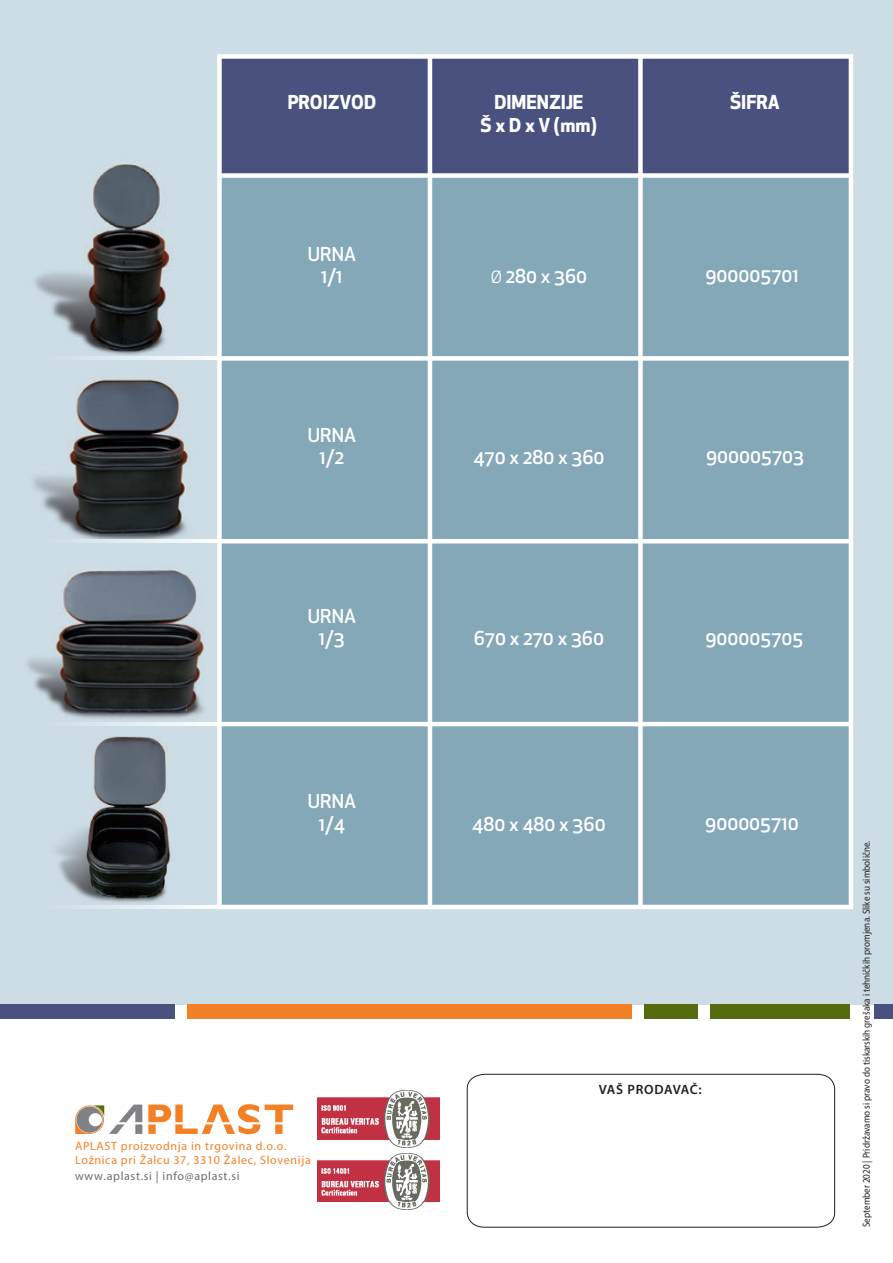
<style>
.page{position:relative;width:893px;height:1263px;background:#fff}
.page>*{position:absolute;margin:0;border:0;box-sizing:border-box;transform-origin:0 0}
.t1{font:500 18.75px/22.5px "Apex New";color:#fff;text-align:center}
.t2{font:700 18.75px "Apex New";color:#fff}
.t3{font:600 13.5px "Myriad Pro";letter-spacing:.04em;color:#231f20}
.t4{font:12px/14.5px "Myriad Pro";letter-spacing:.055em;color:#f48026}
.t5{font:12px "Myriad Pro";letter-spacing:.055em;color:#6c6d70}
.t6{font:10.2px "Myriad Pro";color:#231f20;scale:.9 1}
.s1{font-weight:400;font-size:16.5px}
</style>
<div class="page">
<div style="left:0;top:0;width:893px;height:1004px;background:#cddde6"></div>
<div style="left:222px;top:59px;width:627px;height:114px;background:#49527e"></div>
<div style="left:222px;top:178px;width:627px;height:727px;background:#85a8b8"></div>
<div style="left:217px;top:54px;width:213px;height:5px;background:#fff"></div>
<div style="left:217px;top:59px;width:5px;height:114px;background:#fff"></div>
<div style="left:430px;top:54px;width:210px;height:5px;background:#fff"></div>
<hr style="left:428px;top:59px;width:4px;height:114px;background:#fff">
<div style="left:640px;top:54px;width:213px;height:5px;background:#fff"></div>
<div style="left:638px;top:59px;width:5px;height:114px;background:#fff"></div>
<hr style="left:849px;top:59px;width:4px;height:114px;background:#fff">
<div style="left:217px;top:173px;width:213px;height:5px;background:#fff"></div>
<div style="left:217px;top:178px;width:5px;height:178px;background:#fff"></div>
<div style="left:430px;top:173px;width:210px;height:5px;background:#fff"></div>
<hr style="left:428px;top:178px;width:4px;height:178px;background:#fff">
<div style="left:640px;top:173px;width:213px;height:5px;background:#fff"></div>
<div style="left:638px;top:178px;width:5px;height:178px;background:#fff"></div>
<hr style="left:849px;top:178px;width:4px;height:178px;background:#fff">
<div style="left:217px;top:356px;width:213px;height:5px;background:#fff"></div>
<div style="left:217px;top:361px;width:5px;height:178px;background:#fff"></div>
<div style="left:430px;top:356px;width:210px;height:5px;background:#fff"></div>
<hr style="left:428px;top:361px;width:4px;height:178px;background:#fff">
<div style="left:640px;top:356px;width:213px;height:5px;background:#fff"></div>
<div style="left:638px;top:361px;width:5px;height:178px;background:#fff"></div>
<hr style="left:849px;top:361px;width:4px;height:178px;background:#fff">
<hr style="left:217px;top:539px;width:213px;height:4px;background:#fff">
<div style="left:217px;top:543px;width:5px;height:179px;background:#fff"></div>
<hr style="left:430px;top:539px;width:210px;height:4px;background:#fff">
<hr style="left:428px;top:543px;width:4px;height:179px;background:#fff">
<hr style="left:640px;top:539px;width:213px;height:4px;background:#fff">
<div style="left:638px;top:543px;width:5px;height:179px;background:#fff"></div>
<hr style="left:849px;top:543px;width:4px;height:179px;background:#fff">
<hr style="left:217px;top:722px;width:213px;height:4px;background:#fff">
<div style="left:217px;top:726px;width:5px;height:179px;background:#fff"></div>
<hr style="left:430px;top:722px;width:210px;height:4px;background:#fff">
<hr style="left:428px;top:726px;width:4px;height:179px;background:#fff">
<hr style="left:640px;top:722px;width:213px;height:4px;background:#fff">
<div style="left:638px;top:726px;width:5px;height:179px;background:#fff"></div>
<hr style="left:849px;top:726px;width:4px;height:179px;background:#fff">
<hr style="left:217px;top:905px;width:213px;height:4px;background:#fff">
<hr style="left:430px;top:905px;width:210px;height:4px;background:#fff">
<hr style="left:640px;top:905px;width:213px;height:4px;background:#fff">
<img style="left:56px;top:736px;width:115px;height:167px">
<img style="left:27px;top:569px;width:177px;height:150px">
<img style="left:33px;top:379px;width:161px;height:161px">
<img style="left:34px;top:164px;width:136px;height:191px">
<svg style="left:86px;top:356px;width:131px;height:3px"></svg>
<svg style="left:86px;top:540px;width:131px;height:3px"></svg>
<svg style="left:86px;top:722px;width:131px;height:3px"></svg>
<svg style="left:86px;top:905px;width:131px;height:3px"></svg>
<div style="left:187px;top:1004px;width:445px;height:15px;background:#f48026"></div>
<div style="left:0;top:1004px;width:175px;height:15px;background:#49527e"></div>
<div style="left:710px;top:1004px;width:140px;height:15px;background:#556b0e"></div>
<div style="left:644px;top:1004px;width:54px;height:15px;background:#556b0e"></div>
<div style="left:874px;top:1004px;width:19px;height:15px;background:#49527e"></div>
<svg style="left:466px;top:1073px;width:369px;height:155px"></svg>
<img style="left:317px;top:1091px;width:122px;height:56px">
<img style="left:317px;top:1153px;width:122px;height:57px">
<svg style="left:75px;top:1104px;width:67px;height:30px"></svg>
<svg style="left:148px;top:1104px;width:145px;height:30px"></svg>
<p class="t2" style="left:288px;top:89px;width:90px">PROIZVOD</p>
<p class="t2" style="left:494px;top:89px;width:91px">DIMENZIJE</p>
<p class="t2" style="left:730px;top:89px;width:51px">ŠIFRA</p>
<p class="t2" style="left:481px;top:111px;width:118px">Š x D x V (mm)</p>
<p class="t1" style="left:308px;top:242px;width:50px">URNA<br>1/1</p>
<p class="t1" style="left:308px;top:423px;width:50px">URNA<br>1/2</p>
<p class="t1" style="left:308px;top:604px;width:50px">URNA<br>1/3</p>
<p class="t1" style="left:308px;top:790px;width:50px">URNA<br>1/4</p>
<p class="t4" style="left:75px;top:1138px;width:237px">APLAST proizvodnja in trgovina d.o.o.<br>Ložnica pri Žalcu 37, 3310 Žalec, Slovenija</p>
<p class="t5" style="left:75px;top:1168px;width:166px">www.aplast.si | info@aplast.si</p>
<p class="t1" style="left:491px;top:265px;width:98px"><span class="s1">Ø</span> 280 x 360</p>
<p class="t1" style="left:705px;top:264px;width:95px">900005701</p>
<p class="t1" style="left:473px;top:446px;width:133px">470 x 280 x 360</p>
<p class="t1" style="left:706px;top:445px;width:100px">900005703</p>
<p class="t1" style="left:474px;top:627px;width:132px">670 x 270 x 360</p>
<p class="t1" style="left:705px;top:626px;width:100px">900005705</p>
<p class="t1" style="left:472px;top:812px;width:135px">480 x 480 x 360</p>
<p class="t1" style="left:705px;top:811px;width:95px">900005710</p>
<p class="t3" style="left:599px;top:1081px;width:105px">VAŠ PRODAVAČ:</p>
<p class="t6" style="left:860px;top:1227px;width:431px;rotate:-90deg">September 2020 | Pridržavamo si pravo do tiskarskih grešaka i tehničkih promjena. Slike su simbolične.</p>
</div>
